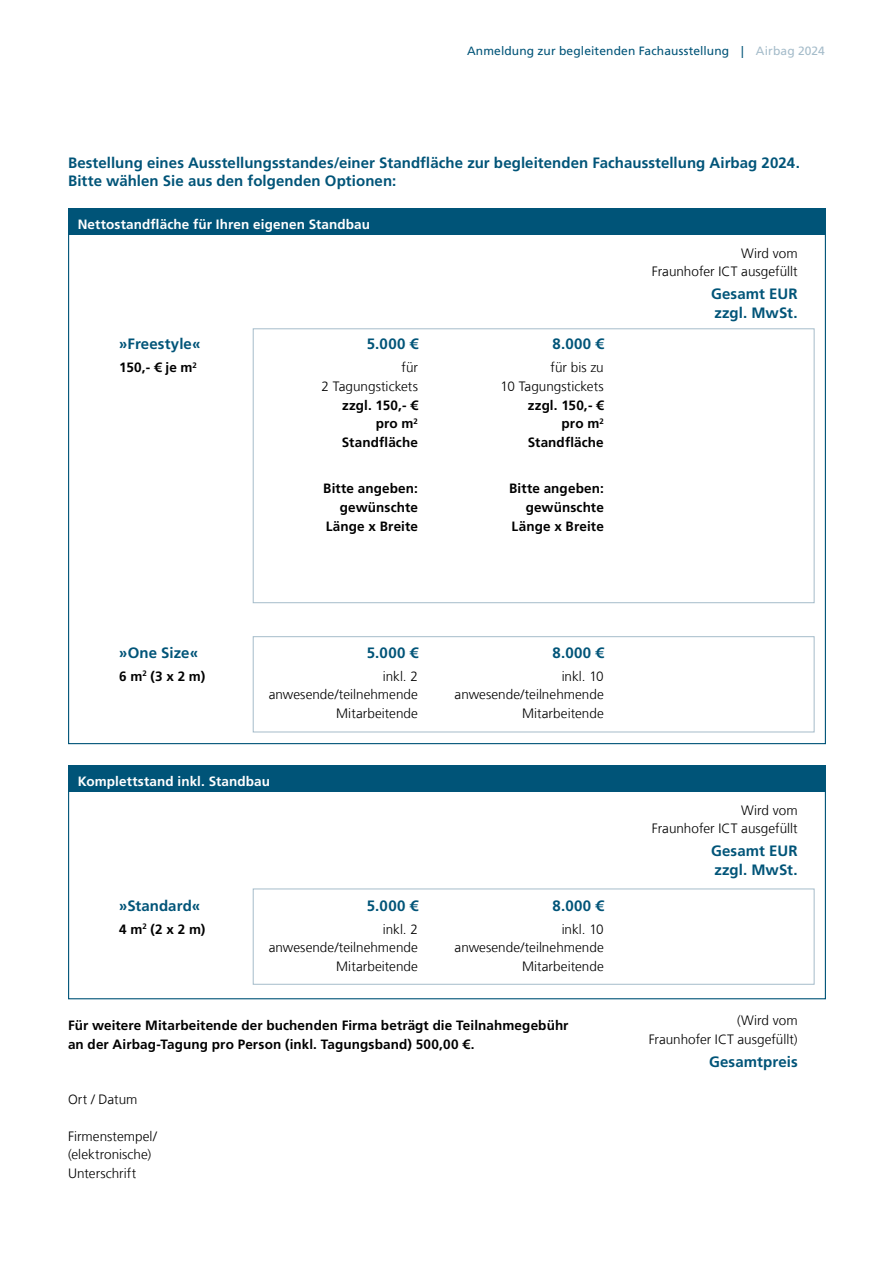
<style>
.page{position:relative;width:893px;height:1263px;background:#fff}
.page>*{position:absolute;margin:0;border:0;box-sizing:border-box;transform-origin:0 0}
.t1{font:700 15px/18.8px "Frutiger LT Com";letter-spacing:.005em;color:#005478}
.t2{font:300 13.5px/18.8px "Frutiger LT Com";letter-spacing:.005em;color:#000;text-align:right}
.t3{font:700 13.5px/18.8px "Frutiger LT Com";letter-spacing:.01em;color:#000;text-align:right}
.t4{font:700 13.5px "Frutiger LT Com";letter-spacing:.01em;color:#fff}
.t5{font:12px "Frutiger LT Com";letter-spacing:.01em;color:#005478}
.s1{color:#a5bcca}
</style>
<div class="page">
<div style="left:68px;top:209px;width:758px;height:26px;background:#005478"></div>
<div style="left:68px;top:766px;width:758px;height:26px;background:#005478"></div>
<div style="left:68px;top:765px;width:758px;height:234px;border:1px solid #005478"></div>
<div style="left:253px;top:329px;width:561px;height:274px;border:1px solid #a5bcca"></div>
<div style="left:253px;top:636px;width:561px;height:96px;border:1px solid #a5bcca"></div>
<div style="left:253px;top:889px;width:561px;height:95px;border:1px solid #a5bcca"></div>
<p class="t5" style="left:467px;top:44px;width:359px">Anmeldung zur begleitenden Fachausstellung | <span class="s1">Airbag 2024</span></p>
<p class="t1" style="left:68px;top:153px;width:733px">Bestellung eines Ausstellungsstandes/einer Standfläche zur begleitenden Fachausstellung Airbag 2024.<br>Bitte wählen Sie aus den folgenden Optionen:</p>
<p class="t4" style="left:78px;top:216px;width:294px">Nettostandfläche für Ihren eigenen Standbau</p>
<p class="t1" style="left:119px;top:334px;width:83px">»Freestyle«</p>
<p class="t3" style="left:119px;top:358px;width:79px">150,- € je m<sup>2</sup></p>
<p class="t1" style="left:367px;top:334px;width:53px">5.000 €</p>
<p class="t2" style="left:322px;top:358px;width:98px">für<br>2 Tagungstickets</p>
<p class="t3" style="left:342px;top:395px;width:78px">zzgl. 150,- € pro m<sup>2<br></sup>Standfläche</p>
<p class="t3" style="left:323px;top:479px;width:96px">Bitte angeben: gewünschte<br>Länge x Breite</p>
<p class="t1" style="left:552px;top:334px;width:53px">8.000 €</p>
<p class="t2" style="left:500px;top:358px;width:105px">für bis zu<br>10 Tagungstickets</p>
<p class="t3" style="left:528px;top:395px;width:78px">zzgl. 150,- € pro m<sup>2<br></sup>Standfläche</p>
<p class="t3" style="left:509px;top:479px;width:96px">Bitte angeben: gewünschte<br>Länge x Breite</p>
<p class="t1" style="left:119px;top:643px;width:80px">»One Size«</p>
<p class="t3" style="left:119px;top:667px;width:87px">6 m<sup>2</sup> (3 x 2 m)</p>
<p class="t1" style="left:367px;top:643px;width:53px">5.000 €</p>
<p class="t2" style="left:269px;top:667px;width:151px">inkl. 2 anwesende/teilnehmende<br>Mitarbeitende</p>
<p class="t4" style="left:78px;top:773px;width:194px">Komplettstand inkl. Standbau</p>
<p class="t1" style="left:552px;top:643px;width:53px">8.000 €</p>
<p class="t2" style="left:455px;top:667px;width:151px">inkl. 10 anwesende/teilnehmende<br>Mitarbeitende</p>
<p class="t1" style="left:119px;top:896px;width:82px">»Standard«</p>
<p class="t3" style="left:119px;top:920px;width:88px">4 m<sup>2</sup> (2 x 2 m)</p>
<p class="t1" style="left:367px;top:896px;width:53px">5.000 €</p>
<p class="t2" style="left:269px;top:920px;width:151px">inkl. 2 anwesende/teilnehmende<br>Mitarbeitende</p>
<p class="t1" style="left:552px;top:896px;width:53px">8.000 €</p>
<p class="t2" style="left:455px;top:920px;width:151px">inkl. 10 anwesende/teilnehmende<br>Mitarbeitende</p>
<p class="t3" style="left:68px;top:1016px;width:502px;text-align:left">Für weitere Mitarbeitende der buchenden Firma beträgt die Teilnahmegebühr an der Airbag-Tagung pro Person (inkl. Tagungsband) 500,00 €.</p>
<p class="t2" style="left:68px;top:1090px;width:71px">Ort / Datum</p>
<p class="t2" style="left:68px;top:1127px;width:90px;line-height:18.3px;text-align:left">Firmenstempel/ (elektronische)<br>Unterschrift</p>
<p class="t2" style="left:652px;top:244px;width:147px">Wird vom<br>Fraunhofer ICT ausgefüllt</p>
<p class="t1" style="left:711px;top:285px;width:88px">Gesamt EUR zzgl. MwSt.</p>
<p class="t2" style="left:652px;top:801px;width:147px">Wird vom<br>Fraunhofer ICT ausgefüllt</p>
<p class="t1" style="left:711px;top:842px;width:88px">Gesamt EUR zzgl. MwSt.</p>
<p class="t2" style="left:649px;top:1011px;width:151px">(Wird vom<br>Fraunhofer ICT ausgefüllt)</p>
<p class="t1" style="left:709px;top:1052px;width:90px">Gesamtpreis</p>
</div>
